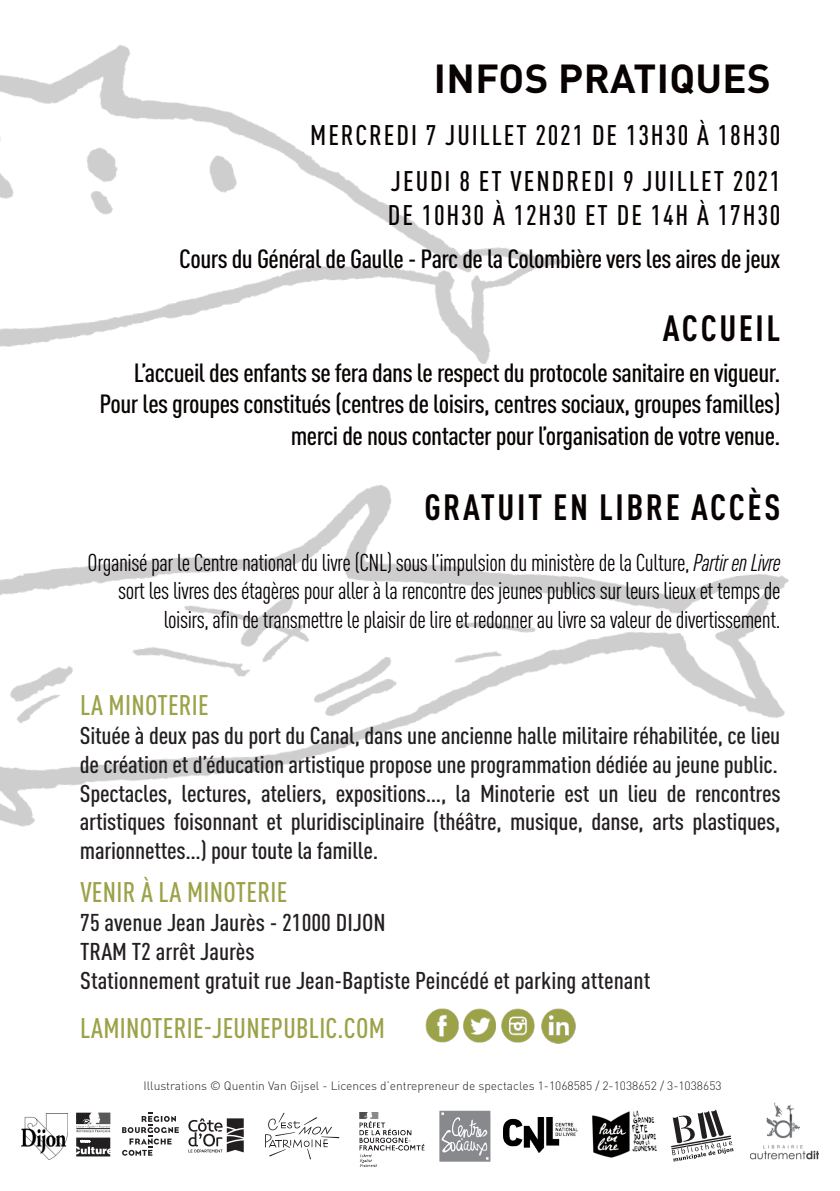
<style>
.page{position:relative;width:840px;height:1191px;background:#fff}
.page>*{position:absolute;margin:0;border:0;box-sizing:border-box;transform-origin:0 0}
.t1{font:700 40px "DIN Pro";letter-spacing:.01em;color:#080302}
.titre_spectacle{font:700 condensed 36px "DIN Pro";letter-spacing:.07em;color:#080302}
.t2{font:500 condensed 28px "DIN Pro";letter-spacing:.07em;color:#080302}
.t3{font:500 condensed 28px "DIN Pro";letter-spacing:.01em;color:#9ba248}
.t4{font:500 condensed 26px/31.2px "DIN Pro";letter-spacing:-.02em;color:#080302;text-align:right;scale:1.07 1}
.titre_spectacle-2{font:500 condensed 24px/28.8px "DIN Pro";letter-spacing:-.01em;color:#231f20;scale:1.07 1}
.t5{font:condensed 24px/28.8px "DIN Pro";letter-spacing:-.02em;color:#080302;text-align:right}
.t6{font:300 12px "DIN Pro";color:#231f20}
.s1{font-style:italic}
</style>
<div class="page">
<img style="left:0;top:45px;width:789px;height:817px">
<img style="left:22px;top:1114px;width:45px;height:45px">
<svg style="left:76px;top:1112px;width:34px;height:44px"></svg>
<svg style="left:122px;top:1112px;width:57px;height:43px"></svg>
<svg style="left:188px;top:1118px;width:56px;height:35px"></svg>
<svg style="left:265px;top:1112px;width:74px;height:47px"></svg>
<img style="left:503px;top:1117px;width:74px;height:35px">
<img style="left:592px;top:1110px;width:65px;height:48px">
<svg style="left:671px;top:1109px;width:62px;height:52px"></svg>
<img style="left:750px;top:1102px;width:68px;height:58px">
<img style="left:359px;top:1112px;width:66px;height:55px">
<img style="left:439px;top:1110px;width:51px;height:51px">
<img style="left:425px;top:1008px;width:151px;height:36px">
<p class="t1" style="left:433px;top:46px;width:338px">INFOS PRATIQUES</p>
<p class="t2" style="left:310px;top:115px;width:471px">MERCREDI 7 JUILLET 2021 DE 13H30 À 18H30</p>
<p class="t2" style="left:391px;top:160px;width:391px">JEUDI 8 ET VENDREDI 9 JUILLET 2021</p>
<p class="t2" style="left:387px;top:194px;width:394px">DE 10H30 À 12H30 ET DE 14H À 17H30</p>
<p class="t4" style="left:179px;top:241px;width:563px">Cours du Général de Gaulle - Parc de la Colombière vers les aires de jeux</p>
<p class="titre_spectacle" style="left:662px;top:301px;width:119px">ACCUEIL</p>
<p class="t4" style="left:99px;top:355px;width:637px">L’accueil des enfants se fera dans le respect du protocole sanitaire en vigueur.<br>Pour les groupes constitués (centres de loisirs, centres sociaux, groupes familles) merci de nous contacter pour l’organisation de votre venue.</p>
<p class="titre_spectacle" style="left:424px;top:480px;width:357px">GRATUIT EN LIBRE ACCÈS</p>
<p class="t5" style="left:87px;top:546px;width:694px">Organisé par le Centre national du livre (CNL) sous l’impulsion du ministère de la Culture, <span class="s1">Partir en Livre </span>sort les livres des étagères pour aller à la rencontre des jeunes publics sur leurs lieux et temps de loisirs, afin de transmettre le plaisir de lire et redonner au livre sa valeur de divertissement.</p>
<p class="t3" style="left:80px;top:684px;width:130px">LA MINOTERIE</p>
<p class="titre_spectacle-2" style="left:80px;top:719px;width:655px">Située à deux pas du port du Canal, dans une ancienne halle militaire réhabilitée, ce lieu de création et d’éducation artistique propose une programmation dédiée au jeune public.</p>
<p class="titre_spectacle-2" style="left:80px;top:776px;width:656px;text-align:justify">Spectacles, lectures, ateliers, expositions…, la Minoterie est un lieu de rencontres artistiques foisonnant et pluridisciplinaire (théâtre, musique, danse, arts plastiques, marionnettes…) pour toute la famille.</p>
<p class="t3" style="left:80px;top:871px;width:208px">VENIR À LA MINOTERIE</p>
<p class="titre_spectacle-2" style="left:80px;top:906px;width:287px">75 avenue Jean Jaurès - 21000 DIJON</p>
<p class="titre_spectacle-2" style="left:80px;top:935px;width:164px">TRAM T2 arrêt Jaurès</p>
<p class="titre_spectacle-2" style="left:80px;top:963px;width:534px">Stationnement gratuit rue Jean-Baptiste Peincédé et parking attenant</p>
<p class="t3" style="left:80px;top:1007px;width:306px">LAMINOTERIE-JEUNEPUBLIC.COM</p>
<p class="t6" style="left:143px;top:1076px;width:579px">Illustrations © Quentin Van Gijsel - Licences d’entrepreneur de spectacles 1-1068585 / 2-1038652 / 3-1038653</p>
</div>
